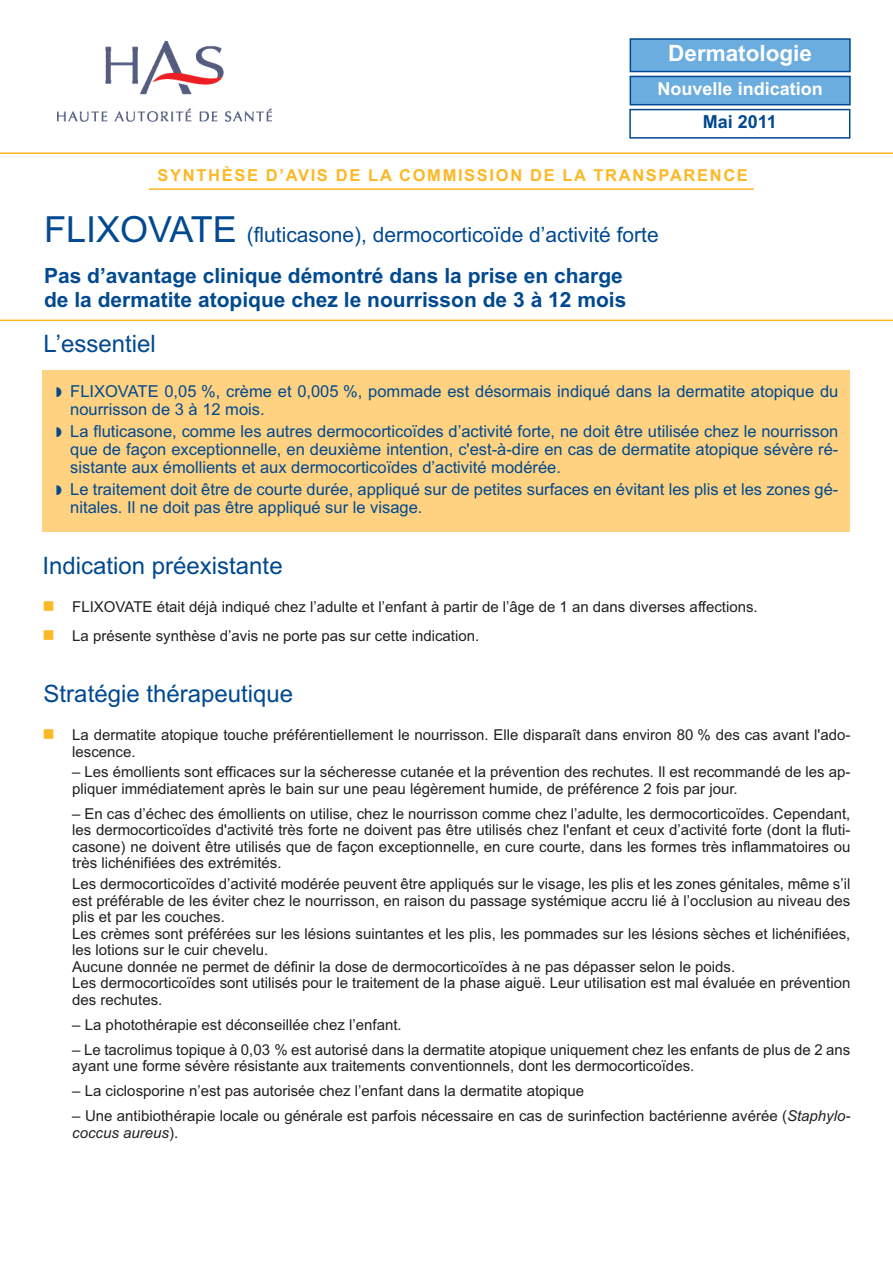
<style>
.page{position:relative;width:893px;height:1263px;background:#fff}
.page>*{position:absolute;margin:0;border:0;box-sizing:border-box;transform-origin:0 0}
.t1{font:24px "Arial";color:#014990}
.t2{font:700 22.5px "Arial";color:#fff}
.t3{font:700 21px/41px "Arial";color:#014990}
.t4{font:700 18px "Arial";color:#fff}
.t5{font:700 18px "Arial";color:#014990}
.t6{font:16.5px/18px "Arial";color:#014990}
.t7{font:700 16.5px "Arial";letter-spacing:.1em;color:#fcb825}
.t8{font:15px/16.5px "Arial";color:#231f20}
.s1{font-weight:400;font-size:36px}
.s2{font-weight:400}
.s3{font-style:italic}
</style>
<div class="page">
<hr style="left:0;top:320px;width:893px;height:1px;background:#fcb825">
<img style="left:57px;top:41px;width:214px;height:81px">
<hr style="left:0;top:152px;width:893px;height:2px;background:#fcb825">
<div style="left:43px;top:370px;width:807px;height:161px;background:#fed281"></div>
<hr style="left:149px;top:188px;width:605px;height:2px;background:#fcb825">
<div style="left:629px;top:109px;width:221px;height:30px;border:2px solid #014990"></div>
<div style="left:631px;top:77px;width:218px;height:27px;background:#6caddf"></div>
<div style="left:630px;top:76px;width:221px;height:29px;border:2px solid #014990"></div>
<div style="left:631px;top:40px;width:218px;height:31px;background:#6caddf"></div>
<div style="left:630px;top:38px;width:221px;height:34px;border:2px solid #014990"></div>
<h2 class="t2" style="left:668px;top:40px;width:145px">Dermatologie</h2>
<p class="t4" style="left:658px;top:78px;width:167px">Nouvelle indication</p>
<p class="t5" style="left:703px;top:112px;width:76px">Mai 2011</p>
<p class="t7" style="left:158px;top:166px;width:592px">SYNTHÈSE D’AVIS DE LA COMMISSION DE LA TRANSPARENCE</p>
<h3 class="t3" style="left:44px;top:214px;width:616px"><span class="s1">FLIXOVATE</span> <span class="s2">(fluticasone), dermocorticoïde d’activité forte<br></span>Pas d’avantage clinique démontré dans la prise en charge</h3>
<h3 class="t3" style="left:44px;top:279px;width:584px">de la dermatite atopique chez le nourrisson de 3 à 12 mois</h3>
<h1 class="t1" style="left:44px;top:329px;width:114px">L’essentiel</h1>
<p class="t6" style="left:70px;top:382px;width:770px">FLIXOVATE 0,05 %, crème et 0,005 %, pommade est désormais indiqué dans la dermatite atopique du nourrisson de 3 à 12 mois.</p>
<p class="t6" style="left:70px;top:422px;width:770px;text-align:justify">La fluticasone, comme les autres dermocorticoïdes d’activité forte, ne doit être utilisée chez le nourrisson que de façon exceptionnelle, en deuxième intention, c'est-à-dire en cas de dermatite atopique sévère ré&shy;sistante aux émollients et aux dermocorticoïdes d’activité modérée.</p>
<p class="t6" style="left:70px;top:480px;width:770px">Le traitement doit être de courte durée, appliqué sur de petites surfaces en évitant les plis et les zones gé&shy;nitales. Il ne doit pas être appliqué sur le visage.</p>
<h1 class="t1" style="left:43px;top:552px;width:242px">Indication préexistante</h1>
<p class="t8" style="left:72px;top:592px;width:687px;line-height:29.2px">FLIXOVATE était déjà indiqué chez l’adulte et l’enfant à partir de l’âge de 1 an dans diverses affections.<br>La présente synthèse d’avis ne porte pas sur cette indication.</p>
<h1 class="t1" style="left:44px;top:680px;width:251px">Stratégie thérapeutique</h1>
<p class="t8" style="left:72px;top:727px;width:780px">La dermatite atopique touche préférentiellement le nourrisson. Elle disparaît dans environ 80 % des cas avant l'ado&shy;lescence.</p>
<p class="t8" style="left:72px;top:764px;width:780px">– Les émollients sont efficaces sur la sécheresse cutanée et la prévention des rechutes. Il est recommandé de les ap&shy;pliquer immédiatement après le bain sur une peau légèrement humide, de préférence 2 fois par jour.</p>
<p class="t8" style="left:72px;top:805px;width:780px;text-align:justify">– En cas d’échec des émollients on utilise, chez le nourrisson comme chez l’adulte, les dermocorticoïdes. Cependant, les dermocorticoïdes d'activité très forte ne doivent pas être utilisés chez l'enfant et ceux d’activité forte (dont la fluti&shy;casone) ne doivent être utilisés que de façon exceptionnelle, en cure courte, dans les formes très inflammatoires ou très lichénifiées des extrémités.</p>
<p class="t8" style="left:72px;top:876px;width:780px">Les dermocorticoïdes d’activité modérée peuvent être appliqués sur le visage, les plis et les zones génitales, même s’il est préférable de les éviter chez le nourrisson, en raison du passage systémique accru lié à l’occlusion au niveau des plis et par les couches.<br>Les crèmes sont préférées sur les lésions suintantes et les plis, les pommades sur les lésions sèches et lichénifiées, les lotions sur le cuir chevelu.<br>Aucune donnée ne permet de définir la dose de dermocorticoïdes à ne pas dépasser selon le poids.<br>Les dermocorticoïdes sont utilisés pour le traitement de la phase aiguë. Leur utilisation est mal évaluée en prévention des rechutes.</p>
<p class="t8" style="left:72px;top:1016px;width:331px">– La photothérapie est déconseillée chez l’enfant.</p>
<p class="t8" style="left:72px;top:1041px;width:780px">– Le tacrolimus topique à 0,03 % est autorisé dans la dermatite atopique uniquement chez les enfants de plus de 2 ans ayant une forme sévère résistante aux traitements conventionnels, dont les dermocorticoïdes.</p>
<p class="t8" style="left:72px;top:1083px;width:513px">– La ciclosporine n’est pas autorisée chez l’enfant dans la dermatite atopique</p>
<p class="t8" style="left:72px;top:1108px;width:779px">– Une antibiothérapie locale ou générale est parfois nécessaire en cas de surinfection bactérienne avérée (<span class="s3">Staphylo&shy;coccus aureus</span>).</p>
</div>
